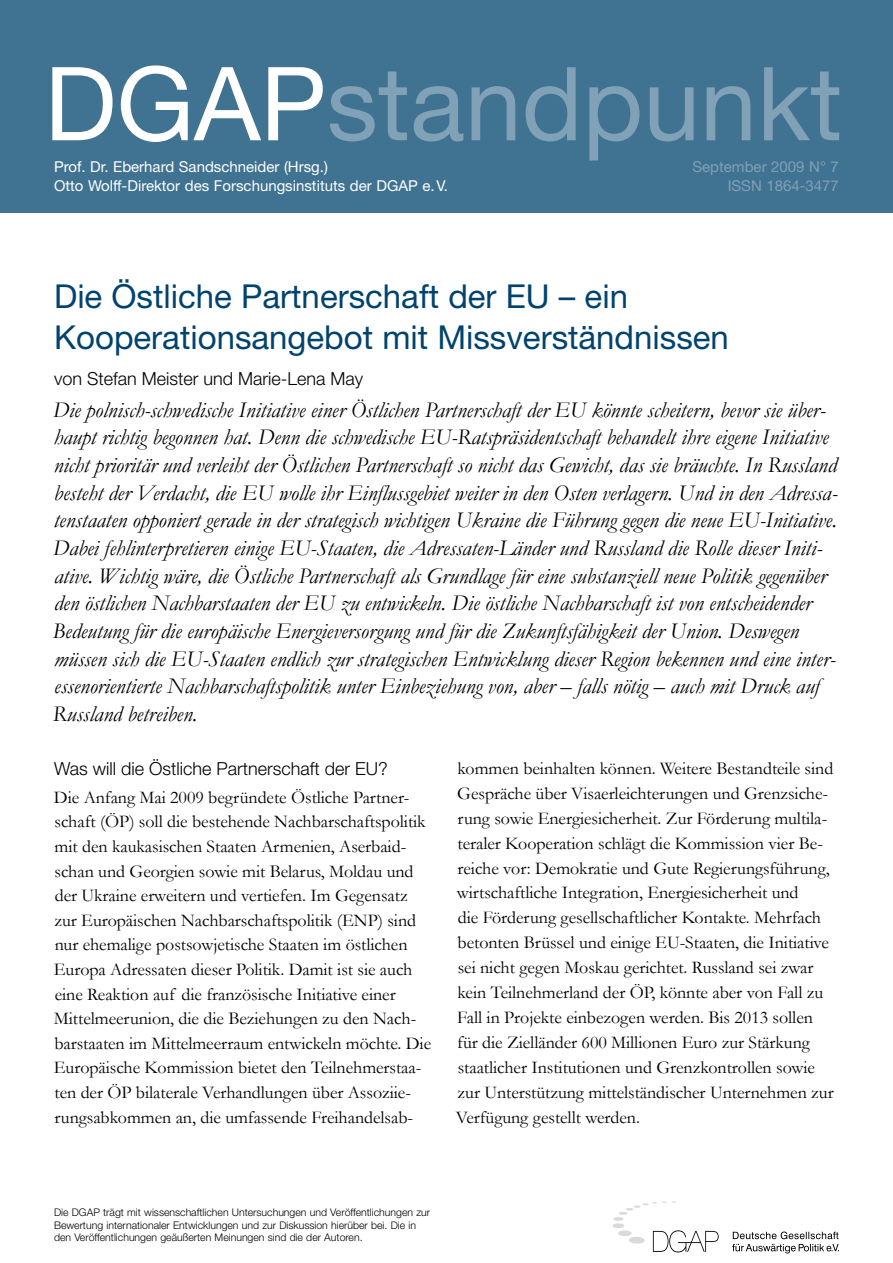
<style>
.page{position:relative;width:893px;height:1263px;background:#fff}
.page>*{position:absolute;margin:0;border:0;box-sizing:border-box;transform-origin:0 0}
.t1{font:102.3px "Helvetica Neue";color:#80a1b6}
.t2{font:33px/40.3px "Helvetica Neue";color:#00436e}
.t3{font:italic 22.5px/27.6px "Garamond";letter-spacing:-.005em;color:#000}
.t4{font:18px/24.9px "Garamond";letter-spacing:-.005em;color:#000}
.t5{font:300 18px "Helvetica Neue";color:#000}
.t6{font:15px/19.5px "Helvetica Neue";color:#fff}
.t7{font:15px/19.5px "Helvetica Neue";color:#80a1b6;text-align:right}
.t8{font:300 10.5px/12.6px "Helvetica Neue";color:#000}
.s1{color:#fff}
</style>
<div class="page">
<div style="left:0;top:0;width:893px;height:213px;background:#407292"></div>
<svg style="left:612px;top:1201px;width:107px;height:51px"></svg>
<svg style="left:732px;top:1231px;width:107px;height:22px"></svg>
<h1 class="t1" style="left:44px;top:43px;width:799px"><span class="s1">DGAP</span>standpunkt</h1>
<p class="t6" style="left:54px;top:157px;width:395px">Prof. Dr. Eberhard Sandschneider (Hrsg.)<br>Otto Wolff-Direktor des Forschungsinstituts der DGAP e.V.</p>
<p class="t7" style="left:692px;top:157px;width:148px">September 2009 N° 7<br>ISSN 1864-3477</p>
<h2 class="t2" style="left:54px;top:276px;width:676px">Die Östliche Partnerschaft der EU – ein<br>Kooperationsangebot mit Missverständnissen</h2>
<p class="t5" style="left:54px;top:367px;width:311px">von Stefan Meister und Marie-Lena May</p>
<p class="t3" style="left:53px;top:396px;width:787px">Die polnisch-schwedische Initiative einer Östlichen Partnerschaft der EU könnte scheitern, bevor sie über&shy;haupt richtig begonnen hat. Denn die schwedische EU-Ratspräsidentschaft behandelt ihre eigene Initiative nicht prioritär und verleiht der Östlichen Partnerschaft so nicht das Gewicht, das sie bräuchte. In Russland besteht der Verdacht, die EU wolle ihr Einflussgebiet weiter in den Osten verlagern. Und in den Adressa&shy;tenstaaten opponiert gerade in der strategisch wichtigen Ukraine die Führung gegen die neue EU-Initiative.<br>Dabei fehlinterpretieren einige EU-Staaten, die Adressaten-Länder und Russland die Rolle dieser Initi&shy;ative. Wichtig wäre, die Östliche Partnerschaft als Grundlage für eine substanziell neue Politik gegenüber den östlichen Nachbarstaaten der EU zu entwickeln. Die östliche Nachbarschaft ist von entscheidender Bedeutung für die europäische Energieversorgung und für die Zukunftsfähigkeit der Union. Deswegen müssen sich die EU-Staaten endlich zur strategischen Entwicklung dieser Region bekennen und eine inter&shy;essenorientierte Nachbarschaftspolitik unter Einbeziehung von, aber – falls nötig – auch mit Druck auf Russland betreiben.</p>
<p class="t5" style="left:54px;top:758px;width:335px">Was will die Östliche Partnerschaft der EU?</p>
<p class="t4" style="left:54px;top:785px;width:379px">Die Anfang Mai 2009 begründete Östliche Partner&shy;schaft (ÖP) soll die bestehende Nachbarschaftspolitik mit den kaukasischen Staaten Armenien, Aserbaid&shy;schan und Georgien sowie mit Belarus, Moldau und der Ukraine erweitern und vertiefen. Im Gegensatz zur Europäischen Nachbarschaftspolitik (ENP) sind nur ehemalige postsowjetische Staaten im östlichen Europa Adressaten dieser Politik. Damit ist sie auch eine Reaktion auf die französische Initiative einer Mittelmeerunion, die die Beziehungen zu den Nach&shy;barstaaten im Mittelmeerraum entwickeln möchte. Die Europäische Kommission bietet den Teilnehmerstaa&shy;ten der ÖP bilaterale Verhandlungen über Assoziie&shy;rungsabkommen an, die umfassende Freihandelsab-</p>
<p class="t4" style="left:456px;top:756px;width:379px">kommen beinhalten können. Weitere Bestandteile sind Gespräche über Visaerleichterungen und Grenzsiche&shy;rung sowie Energiesicherheit. Zur Förderung multila&shy;teraler Kooperation schlägt die Kommission vier Be&shy;reiche vor: Demokratie und Gute Regierungsführung, wirtschaftliche Integration, Energiesicherheit und<br>die Förderung gesellschaftlicher Kontakte. Mehrfach betonten Brüssel und einige EU-Staaten, die Initiative sei nicht gegen Moskau gerichtet. Russland sei zwar kein Teilnehmerland der ÖP, könnte aber von Fall zu Fall in Projekte einbezogen werden. Bis 2013 sollen für die Zielländer 600 Millionen Euro zur Stärkung staatlicher Institutionen und Grenzkontrollen sowie zur Unterstützung mittelständischer Unternehmen zur Verfügung gestellt werden.</p>
<p class="t8" style="left:54px;top:1206px;width:378px">Die DGAP trägt mit wissenschaftlichen Untersuchungen und Veröffentlichungen zur<br>Bewertung internationaler Entwicklungen und zur Diskussion hierüber bei. Die in den Veröffentlichungen geäußerten Meinungen sind die der Autoren.</p>
</div>
